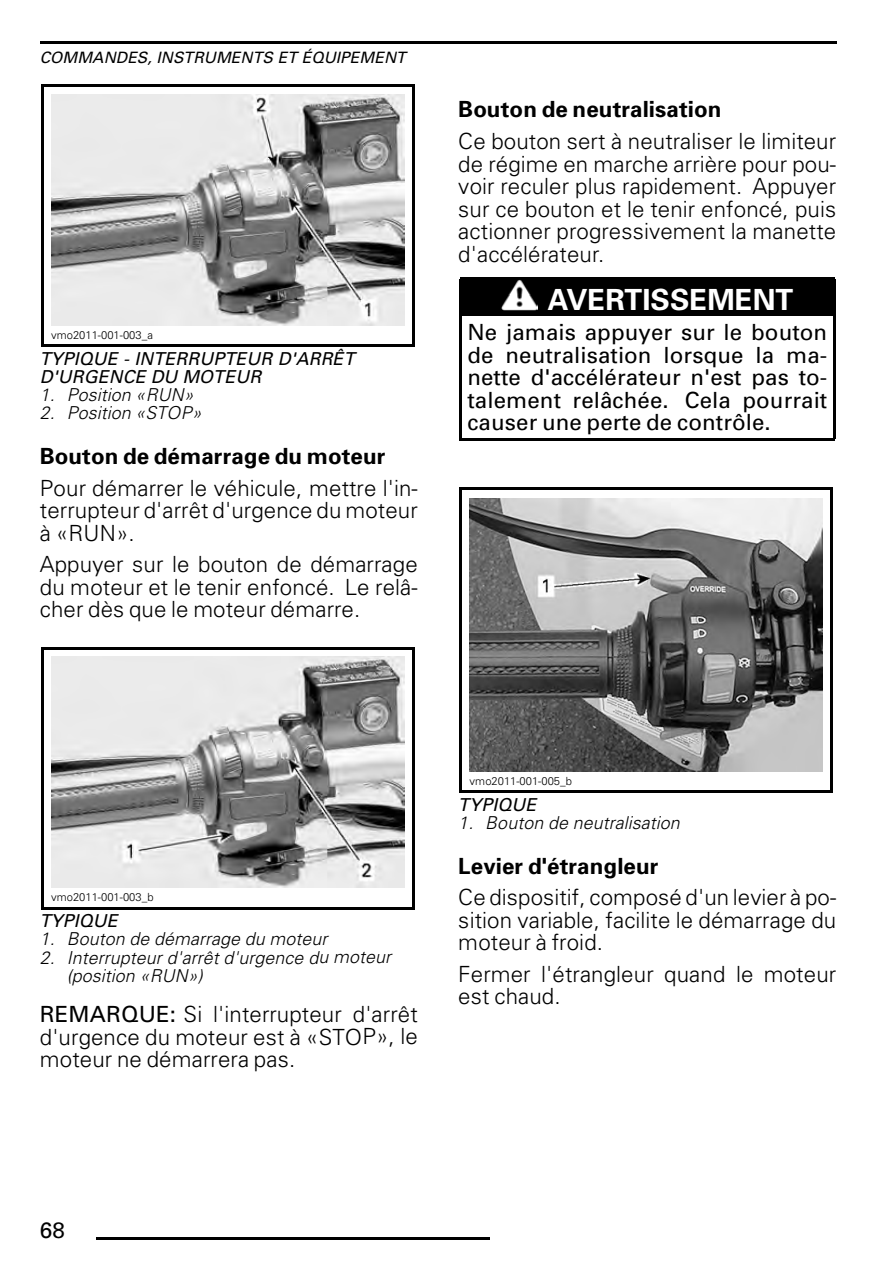
<style>
.page{position:relative;width:891px;height:1277px;background:#fff}
.page>*{position:absolute;margin:0;border:0;box-sizing:border-box;transform-origin:0 0}
.t1{font:300 56.25px "Univers";color:#000}
.t2{font:700 29.25px "Univers";color:#fff}
.t3{font:300 22.28px/22.5px "Univers";letter-spacing:.005em;color:#000;text-align:justify}
.t4{font:22.28px/22.5px "Univers";letter-spacing:.005em;color:#000;text-align:justify}
.t5{font:700 22.28px "Univers";letter-spacing:.005em;color:#000}
.t6{font:italic 300 17.78px/18px "Univers";letter-spacing:.005em;color:#000}
.t7{font:italic 17.78px/18px "Univers";letter-spacing:.005em;color:#000}
.t8{font:italic 15.75px "Univers";color:#000}
.t9{font:300 11.25px "Univers";letter-spacing:-.005em;color:#000}
.s1{font-weight:400}
</style>
<div class="page">
<hr style="left:40px;top:41px;width:796px;height:3px;background:#000">
<img style="left:51px;top:94px;width:354px;height:231px">
<hr style="left:41px;top:85px;width:373px;height:2px;background:#000">
<hr style="left:41px;top:344px;width:373px;height:3px;background:#000">
<hr style="left:41px;top:86px;width:2px;height:260px;background:#000">
<hr style="left:412px;top:86px;width:3px;height:260px;background:#000">
<img style="left:51px;top:657px;width:354px;height:231px">
<hr style="left:41px;top:647px;width:373px;height:2px;background:#000">
<hr style="left:41px;top:907px;width:373px;height:2px;background:#000">
<hr style="left:41px;top:648px;width:2px;height:260px;background:#000">
<hr style="left:412px;top:648px;width:3px;height:260px;background:#000">
<div style="left:460px;top:277px;width:375px;height:39px;background:#000"></div>
<img style="left:501px;top:280px;width:36px;height:31px">
<hr style="left:460px;top:438px;width:375px;height:2px;background:#000">
<hr style="left:460px;top:280px;width:2px;height:159px;background:#000">
<hr style="left:833px;top:280px;width:2px;height:159px;background:#000">
<img style="left:470px;top:498px;width:353px;height:273px">
<hr style="left:460px;top:487px;width:373px;height:3px;background:#000">
<hr style="left:460px;top:790px;width:373px;height:2px;background:#000">
<hr style="left:460px;top:489px;width:2px;height:302px;background:#000">
<hr style="left:831px;top:489px;width:2px;height:302px;background:#000">
<p class="t8" style="left:40px;top:52px;width:368px">COMMANDES, INSTRUMENTS ET ÉQUIPEMENT</p>
<p class="t9" style="left:51px;top:331px;width:103px">vmo2011-001-003_a</p>
<p class="t7" style="left:40px;top:351px;width:316px">TYPIQUE - INTERRUPTEUR D'ARRÊT<br>D'URGENCE DU MOTEUR</p>
<p class="t6" style="left:40px;top:387px;width:155px">1. Position «RUN»</p>
<p class="t6" style="left:40px;top:405px;width:163px">2. Position «STOP»</p>
<p class="t5" style="left:40px;top:448px;width:347px">Bouton de démarrage du moteur</p>
<p class="t3" style="left:40px;top:478px;width:379px">Pour démarrer le véhicule, mettre l'in&shy;terrupteur d'arrêt d'urgence du moteur à «RUN».</p>
<p class="t3" style="left:40px;top:555px;width:380px">Appuyer sur le bouton de démarrage du moteur et le tenir enfoncé. Le relâ&shy;cher dès que le moteur démarre.</p>
<p class="t5" style="left:458px;top:101px;width:265px">Bouton de neutralisation</p>
<p class="t3" style="left:458px;top:132px;width:380px">Ce bouton sert à neutraliser le limiteur de régime en marche arrière pour pou&shy;voir reculer plus rapidement. Appuyer sur ce bouton et le tenir enfoncé, puis actionner progressivement la manette d'accélérateur.</p>
<h2 class="t2" style="left:548px;top:289px;width:247px">AVERTISSEMENT</h2>
<p class="t4" style="left:467px;top:323px;width:361px">Ne jamais appuyer sur le bouton de neutralisation lorsque la ma&shy;nette d'accélérateur n'est pas to&shy;talement relâchée. Cela pourrait causer une perte de contrôle.</p>
<p class="t9" style="left:51px;top:893px;width:104px">vmo2011-001-003_b</p>
<p class="t7" style="left:40px;top:913px;width:79px">TYPIQUE</p>
<p class="t6" style="left:40px;top:931px;width:289px">1. Bouton de démarrage du moteur</p>
<p class="t6" style="left:67px;top:950px;width:326px;text-indent:-27px">2. Interrupteur d'arrêt d'urgence du moteur (position «RUN»)</p>
<p class="t3" style="left:40px;top:1005px;width:380px"><span class="s1">REMARQUE:</span> Si l'interrupteur d'arrêt d'urgence du moteur est à «STOP», le moteur ne démarrera pas.</p>
<p class="t9" style="left:470px;top:776px;width:104px">vmo2011-001-005_b</p>
<p class="t7" style="left:458px;top:797px;width:79px">TYPIQUE</p>
<p class="t6" style="left:458px;top:815px;width:223px">1. Bouton de neutralisation</p>
<p class="t5" style="left:458px;top:858px;width:202px">Levier d'étrangleur</p>
<p class="t3" style="left:458px;top:888px;width:379px">Ce dispositif, composé d'un levier à po&shy;sition variable, facilite le démarrage du moteur à froid.</p>
<p class="t3" style="left:458px;top:964px;width:379px">Fermer l'étrangleur quand le moteur est chaud.</p>
<p class="t4" style="left:40px;top:1220px;width:26px">68</p>
<h1 class="t1" style="left:96px;top:1192px;width:395px">______________</h1>
</div>
